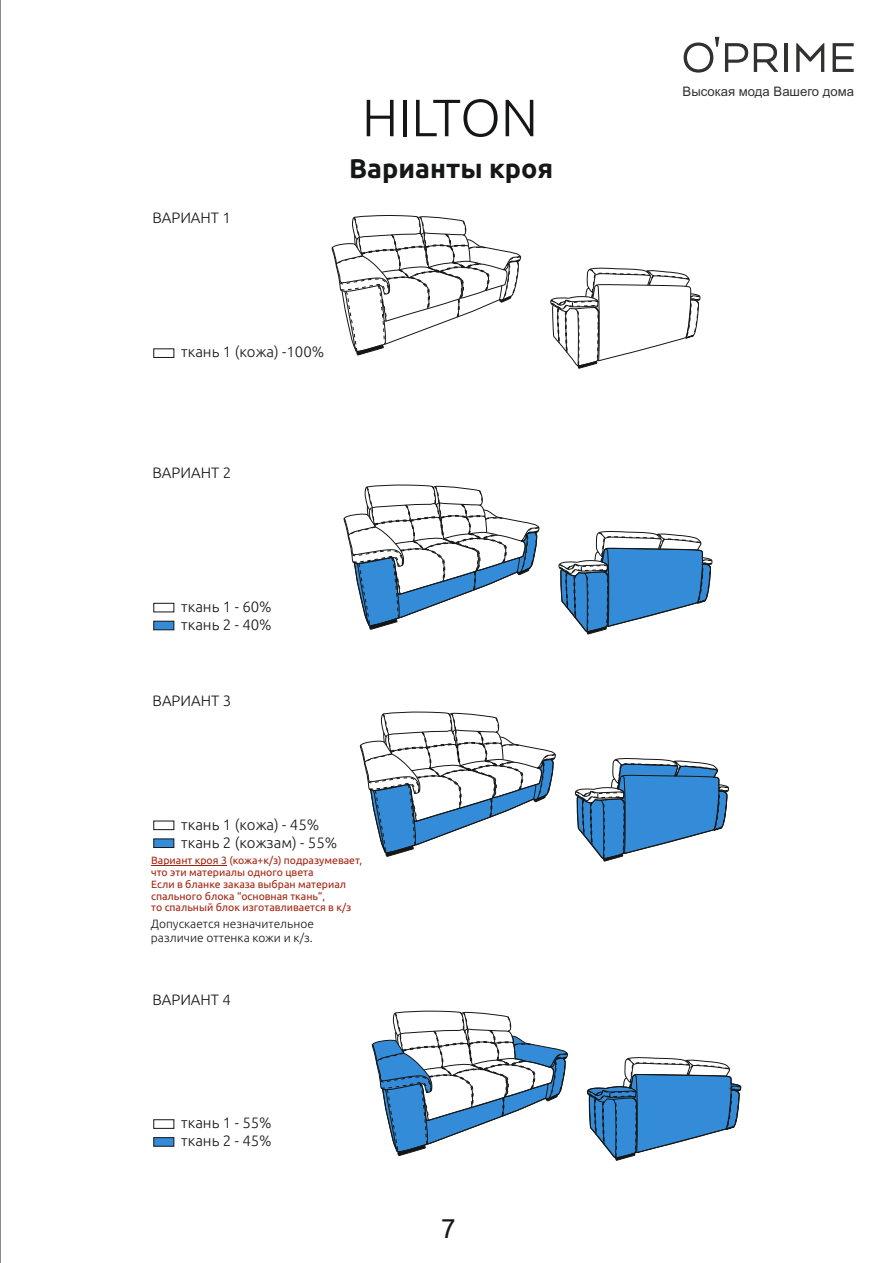
<style>
.page{position:relative;width:893px;height:1263px;background:#fff}
.page>*{position:absolute;margin:0;border:0;box-sizing:border-box;transform-origin:0 0}
.t1{font:300 52.5px "Ubuntu";color:#151616}
.t2{font:700 27px "Ubuntu";color:#151616}
.t3{font:27px "Ubuntu";color:#151616}
.t4{font:300 15px/17.9px "Ubuntu";color:#151616}
.t5{font:13.2px "Arial";color:#313130}
.t6{font:300 12px/13.5px "Ubuntu";color:#151616}
.t7{font:10.5px/11.7px "Ubuntu";color:#a4220e}
</style>
<div class="page">
<svg style="left:343px;top:484px;width:197px;height:146px"></svg>
<svg style="left:558px;top:531px;width:155px;height:104px"></svg>
<div style="left:153px;top:348px;width:21px;height:10px;border:1px solid #151616"></div>
<div style="left:153px;top:603px;width:21px;height:9px;border:1px solid #151616"></div>
<div style="left:153px;top:621px;width:21px;height:9px;background:#348bd7;border:1px solid #151616"></div>
<svg style="left:371px;top:1010px;width:197px;height:146px"></svg>
<svg style="left:587px;top:1057px;width:155px;height:104px"></svg>
<svg style="left:359px;top:711px;width:197px;height:146px"></svg>
<svg style="left:574px;top:758px;width:155px;height:104px"></svg>
<div style="left:153px;top:1119px;width:21px;height:10px;border:1px solid #151616"></div>
<div style="left:153px;top:1137px;width:21px;height:10px;background:#348bd7;border:1px solid #151616"></div>
<div style="left:153px;top:820px;width:21px;height:10px;border:1px solid #151616"></div>
<div style="left:153px;top:838px;width:21px;height:10px;background:#348bd7;border:1px solid #151616"></div>
<hr style="left:151px;top:865px;width:76px;height:1px;background:#a4220e">
<svg style="left:331px;top:215px;width:190px;height:141px"></svg>
<svg style="left:550px;top:267px;width:151px;height:102px"></svg>
<svg style="left:0;top:0;width:1px;height:1263px"></svg>
<svg style="left:725px;top:43px;width:23px;height:29px"></svg>
<svg style="left:754px;top:43px;width:24px;height:29px"></svg>
<hr style="left:785px;top:43px;width:3px;height:29px;background:#313130">
<svg style="left:796px;top:43px;width:28px;height:29px"></svg>
<svg style="left:833px;top:43px;width:21px;height:29px"></svg>
<svg style="left:684px;top:37px;width:35px;height:36px"></svg>
<h1 class="t1" style="left:362px;top:95px;width:178px">HILTON</h1>
<h3 class="t4" style="left:152px;top:210px;width:80px">ВАРИАНТ 1</h3>
<h2 class="t2" style="left:349px;top:157px;width:206px">Варианты кроя</h2>
<h3 class="t4" style="left:181px;top:344px;width:145px">ткань 1 (кожа) -100%</h3>
<h3 class="t4" style="left:153px;top:465px;width:80px">ВАРИАНТ 2</h3>
<h3 class="t4" style="left:181px;top:598px;width:92px">ткань 1 - 60% ткань 2 - 40%</h3>
<h3 class="t4" style="left:153px;top:693px;width:80px">ВАРИАНТ 3</h3>
<h3 class="t4" style="left:181px;top:816px;width:158px">ткань 1 (кожа) - 45% ткань 2 (кожзам) - 55%</h3>
<p class="t7" style="left:151px;top:855px;width:212px">Вариант кроя 3 (кожа+к/з) подразумевает, что эти материалы одного цвета<br>Если в бланке заказа выбран материал спального блока “основная ткань”,<br>то спальный блок изготавливается в к/з</p>
<p class="t6" style="left:151px;top:918px;width:164px">Допускается незначительное различие оттенка кожи и к/з.</p>
<h3 class="t4" style="left:152px;top:991px;width:80px">ВАРИАНТ 4</h3>
<h3 class="t4" style="left:181px;top:1115px;width:92px">ткань 1 - 55% ткань 2 - 45%</h3>
<h2 class="t3" style="left:441px;top:1216px;width:17px">7</h2>
<p class="t5" style="left:683px;top:87px;width:173px">Высокая мода Вашего дома</p>
</div>
